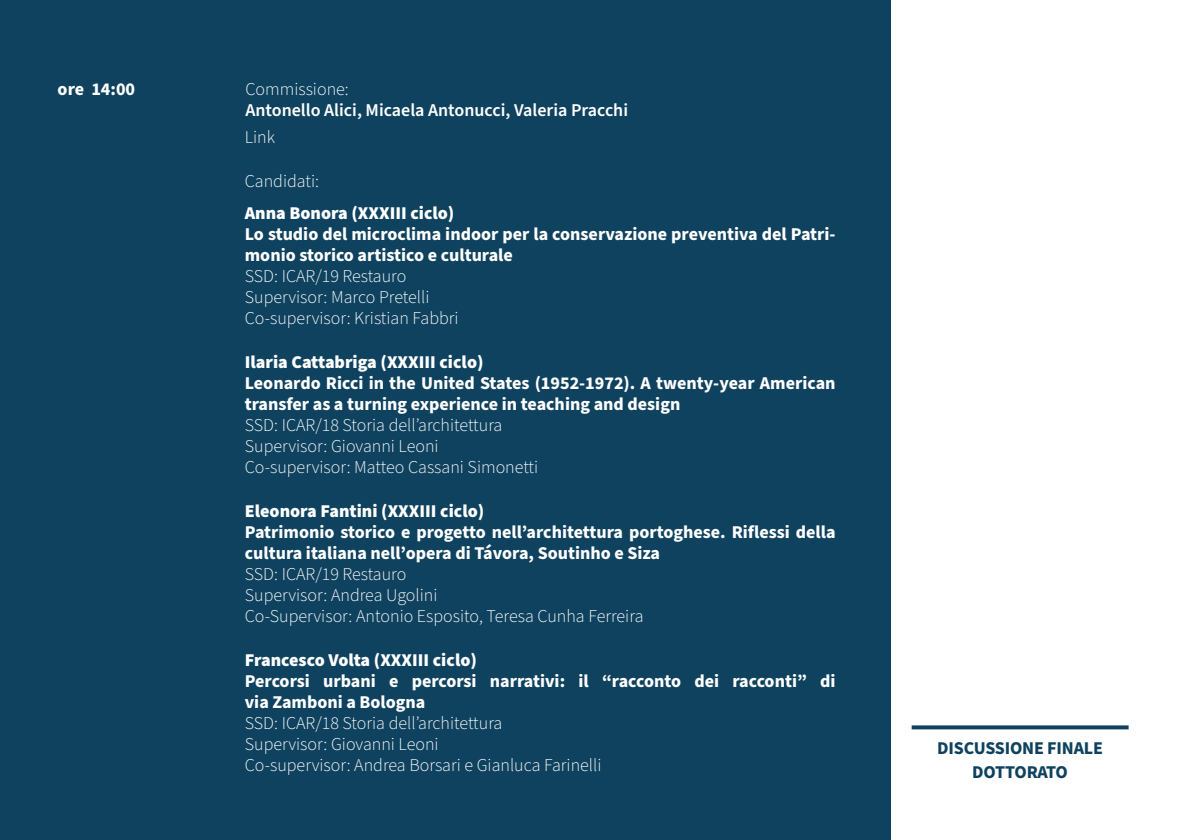
<style>
.page{position:relative;width:1191px;height:840px;background:#fff}
.page>*{position:absolute;margin:0;border:0;box-sizing:border-box;transform-origin:0 0}
.t1{font:700 18px/21px "Source Sans Pro";color:#fff}
.t2{font:300 18px/21px "Source Sans Pro";color:#fff}
.t3{font:900 18px "Source Sans Pro";color:#fff}
.t4{font:600 18px "Source Sans Pro";color:#fff}
.t5{font:700 18px/24px "Source Sans Pro";letter-spacing:-.01em;color:#0f425f;text-align:center}
</style>
<div class="page">
<div style="left:0;top:0;width:890px;height:839px;background:#0f425f"></div>
<svg style="left:911px;top:725px;width:217px;height:4px"></svg>
<p class="t1" style="left:58px;top:79px;width:79px">ore 14:00</p>
<p class="t2" style="left:245px;top:79px;width:105px">Commissione:</p>
<p class="t4" style="left:245px;top:98px;width:384px">Antonello Alici, Micaela Antonucci, Valeria Pracchi</p>
<p class="t2" style="left:245px;top:127px;width:32px">Link</p>
<p class="t2" style="left:245px;top:170px;width:76px">Candidati:</p>
<p class="t3" style="left:245px;top:200px;width:211px">Anna Bonora (XXXIII ciclo)</p>
<p class="t1" style="left:245px;top:224px;width:592px">Lo studio del microclima indoor per la conservazione preventiva del Patri&shy;monio storico artistico e culturale</p>
<p class="t2" style="left:245px;top:266px;width:215px">SSD: ICAR/19 Restauro<br>Supervisor: Marco Pretelli<br>Co-supervisor: Kristian Fabbri</p>
<p class="t3" style="left:245px;top:349px;width:240px">Ilaria Cattabriga (XXXIII ciclo)</p>
<p class="t1" style="left:245px;top:372px;width:592px">Leonardo Ricci in the United States (1952-1972). A twenty-year American transfer as a turning experience in teaching and design</p>
<p class="t2" style="left:245px;top:415px;width:295px">SSD: ICAR/18 Storia dell’architettura<br>Supervisor: Giovanni Leoni<br>Co-supervisor: Matteo Cassani Simonetti</p>
<p class="t3" style="left:245px;top:498px;width:241px">Eleonora Fantini (XXXIII ciclo)</p>
<p class="t1" style="left:245px;top:521px;width:592px">Patrimonio storico e progetto nell’architettura portoghese. Riflessi della cultura italiana nell’opera di Távora, Soutinho e Siza</p>
<p class="t2" style="left:245px;top:563px;width:400px">SSD: ICAR/19 Restauro<br>Supervisor: Andrea Ugolini<br>Co-Supervisor: Antonio Esposito, Teresa Cunha Ferreira</p>
<p class="t3" style="left:245px;top:646px;width:234px">Francesco Volta (XXXIII ciclo)</p>
<p class="t1" style="left:245px;top:670px;width:592px">Percorsi urbani e percorsi narrativi: il “racconto dei racconti” di via Zamboni a Bologna</p>
<p class="t2" style="left:245px;top:712px;width:358px">SSD: ICAR/18 Storia dell’architettura<br>Supervisor: Giovanni Leoni<br>Co-supervisor: Andrea Borsari e Gianluca Farinelli</p>
<p class="t5" style="left:937px;top:735px;width:167px">DISCUSSIONE FINALE<br>DOTTORATO</p>
</div>
